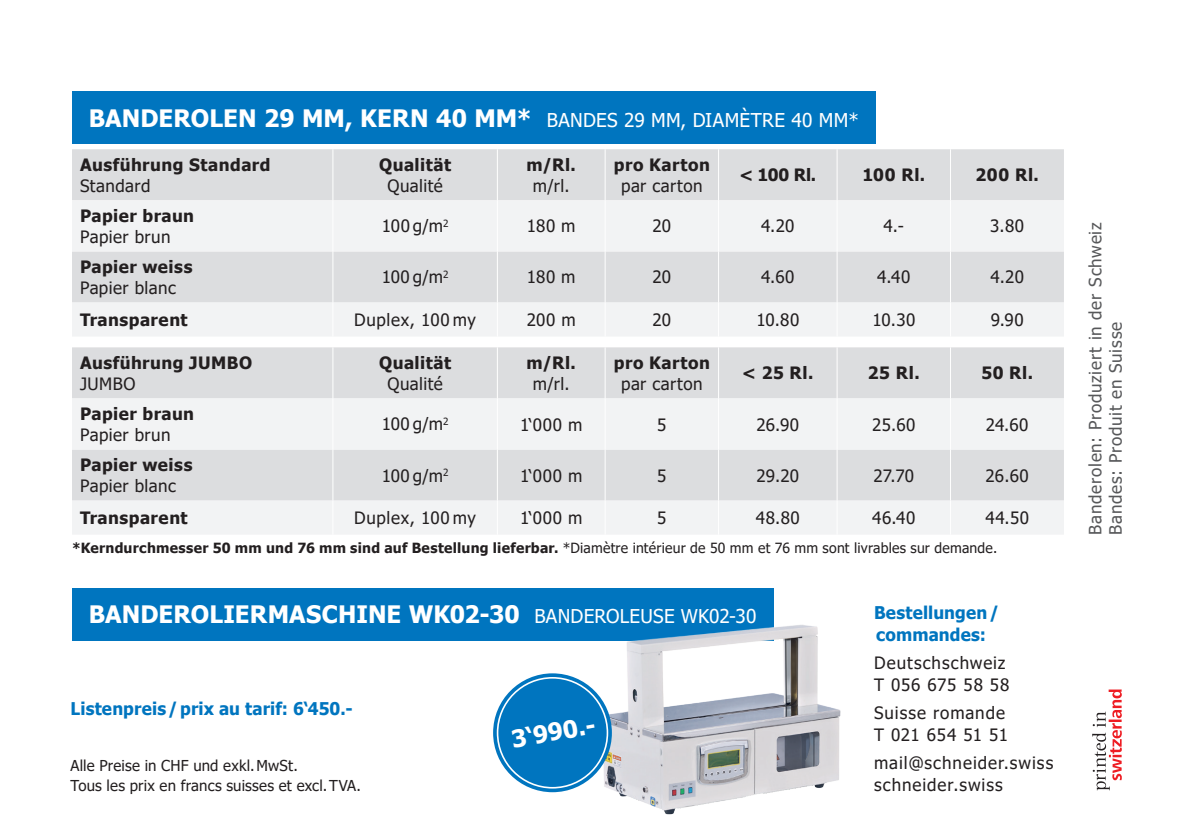
<style>
.page{position:relative;width:1191px;height:840px;background:#fff}
.page>*{position:absolute;margin:0;border:0;box-sizing:border-box;transform-origin:0 0}
.t1{font:700 24px "Tahoma";letter-spacing:.005em;color:#fff}
.t2{font:700 23.8px "Tahoma";color:#fff}
.t3{font:700 17.6px/22px "Tahoma";letter-spacing:.01em;color:#0075bf}
.t4{font:17px "Tahoma";letter-spacing:.03em;color:#231f20}
.t5{font:700 17px "Tahoma";letter-spacing:.03em;color:#231f20}
.t6{font:17px/22px "Tahoma";letter-spacing:.055em;color:#231f20}
.t7{font:17px/20.4px "Tahoma";letter-spacing:.045em;color:#57585a}
.t8{font:15px/20px "Tahoma";letter-spacing:.01em;color:#231f20}
.t9{font:700 14px "Tahoma";letter-spacing:.02em;color:#231f20}
.s1{font-weight:400;font-size:19px}
.s2{font-weight:400}
</style>
<div class="page">
<div style="left:72px;top:149px;width:992px;height:51px;background:#dcdddf"></div>
<svg style="left:72px;top:200px;width:992px;height:136px;fill:#f2f3f4"></svg>
<hr style="left:332px;top:149px;width:1px;height:51px;background:#fff">
<hr style="left:497px;top:149px;width:1px;height:51px;background:#fff">
<hr style="left:604px;top:149px;width:1px;height:51px;background:#fff">
<hr style="left:718px;top:149px;width:1px;height:51px;background:#fff">
<hr style="left:836px;top:149px;width:1px;height:51px;background:#fff">
<hr style="left:950px;top:149px;width:1px;height:51px;background:#fff">
<hr style="left:332px;top:200px;width:1px;height:51px;background:#fff">
<hr style="left:497px;top:200px;width:1px;height:51px;background:#fff">
<hr style="left:604px;top:200px;width:1px;height:51px;background:#fff">
<hr style="left:718px;top:200px;width:1px;height:51px;background:#fff">
<hr style="left:836px;top:200px;width:1px;height:51px;background:#fff">
<hr style="left:950px;top:200px;width:1px;height:51px;background:#fff">
<hr style="left:332px;top:251px;width:1px;height:51px;background:#fff">
<hr style="left:497px;top:251px;width:1px;height:51px;background:#fff">
<hr style="left:604px;top:251px;width:1px;height:51px;background:#fff">
<hr style="left:718px;top:251px;width:1px;height:51px;background:#fff">
<hr style="left:836px;top:251px;width:1px;height:51px;background:#fff">
<hr style="left:950px;top:251px;width:1px;height:51px;background:#fff">
<hr style="left:332px;top:302px;width:1px;height:34px;background:#fff">
<hr style="left:497px;top:302px;width:1px;height:34px;background:#fff">
<hr style="left:604px;top:302px;width:1px;height:34px;background:#fff">
<hr style="left:718px;top:302px;width:1px;height:34px;background:#fff">
<hr style="left:836px;top:302px;width:1px;height:34px;background:#fff">
<hr style="left:950px;top:302px;width:1px;height:34px;background:#fff">
<div style="left:72px;top:347px;width:992px;height:51px;background:#dcdddf"></div>
<svg style="left:72px;top:398px;width:992px;height:136px;fill:#f2f3f4"></svg>
<hr style="left:332px;top:347px;width:1px;height:51px;background:#fff">
<hr style="left:497px;top:347px;width:1px;height:51px;background:#fff">
<hr style="left:604px;top:347px;width:1px;height:51px;background:#fff">
<hr style="left:718px;top:347px;width:1px;height:51px;background:#fff">
<hr style="left:836px;top:347px;width:1px;height:51px;background:#fff">
<hr style="left:950px;top:347px;width:1px;height:51px;background:#fff">
<hr style="left:332px;top:398px;width:1px;height:51px;background:#fff">
<hr style="left:497px;top:398px;width:1px;height:51px;background:#fff">
<hr style="left:604px;top:398px;width:1px;height:51px;background:#fff">
<hr style="left:718px;top:398px;width:1px;height:51px;background:#fff">
<hr style="left:836px;top:398px;width:1px;height:51px;background:#fff">
<hr style="left:950px;top:398px;width:1px;height:51px;background:#fff">
<hr style="left:332px;top:449px;width:1px;height:51px;background:#fff">
<hr style="left:497px;top:449px;width:1px;height:51px;background:#fff">
<hr style="left:604px;top:449px;width:1px;height:51px;background:#fff">
<hr style="left:718px;top:449px;width:1px;height:51px;background:#fff">
<hr style="left:836px;top:449px;width:1px;height:51px;background:#fff">
<hr style="left:950px;top:449px;width:1px;height:51px;background:#fff">
<hr style="left:332px;top:500px;width:1px;height:34px;background:#fff">
<hr style="left:497px;top:500px;width:1px;height:34px;background:#fff">
<hr style="left:604px;top:500px;width:1px;height:34px;background:#fff">
<hr style="left:718px;top:500px;width:1px;height:34px;background:#fff">
<hr style="left:836px;top:500px;width:1px;height:34px;background:#fff">
<hr style="left:950px;top:500px;width:1px;height:34px;background:#fff">
<svg style="left:1092px;top:689px;width:29px;height:101px"></svg>
<div style="left:72px;top:91px;width:803px;height:52px;background:#0075bf"></div>
<div style="left:72px;top:587px;width:701px;height:53px;background:#0075bf"></div>
<img style="left:574px;top:608px;width:267px;height:207px">
<div style="left:493px;top:673px;width:119px;height:118px;background:#0075bf;border-radius:50%"></div>
<div style="left:497px;top:676px;width:111px;height:112px;border:2px solid #fff;border-radius:50%"></div>
<h1 class="t1" style="left:89px;top:101px;width:771px">BANDEROLEN 29 MM, KERN 40 MM* <span class="s1">BANDES 29 MM, DIAMÈTRE 40 MM*</span></h1>
<p class="t5" style="left:80px;top:153px;width:192px">Ausführung Standard</p>
<p class="t4" style="left:80px;top:174px;width:72px">Standard</p>
<p class="t5" style="left:80px;top:204px;width:116px">Papier braun</p>
<p class="t4" style="left:80px;top:225px;width:92px">Papier brun</p>
<p class="t5" style="left:80px;top:255px;width:114px">Papier weiss</p>
<p class="t4" style="left:80px;top:276px;width:97px">Papier blanc</p>
<p class="t5" style="left:379px;top:153px;width:74px">Qualität</p>
<p class="t4" style="left:387px;top:174px;width:57px">Qualité</p>
<p class="t5" style="left:526px;top:153px;width:51px">m/Rl.</p>
<p class="t4" style="left:533px;top:174px;width:38px">m/rl.</p>
<p class="t5" style="left:614px;top:153px;width:98px">pro Karton</p>
<p class="t4" style="left:621px;top:174px;width:83px">par carton</p>
<p class="t5" style="left:739px;top:163px;width:78px">&lt; 100 Rl.</p>
<p class="t5" style="left:862px;top:163px;width:64px">100 Rl.</p>
<p class="t5" style="left:975px;top:163px;width:65px">200 Rl.</p>
<p class="t4" style="left:382px;top:215px;width:68px">100 g/m<sup>2</sup></p>
<p class="t4" style="left:527px;top:215px;width:50px">180 m</p>
<p class="t4" style="left:652px;top:215px;width:20px">20</p>
<p class="t4" style="left:761px;top:215px;width:35px">4.20</p>
<p class="t4" style="left:883px;top:215px;width:22px">4.-</p>
<p class="t4" style="left:990px;top:215px;width:35px">3.80</p>
<p class="t4" style="left:382px;top:266px;width:68px">100 g/m<sup>2</sup></p>
<p class="t4" style="left:527px;top:266px;width:50px">180 m</p>
<p class="t4" style="left:652px;top:266px;width:20px">20</p>
<p class="t4" style="left:761px;top:266px;width:35px">4.60</p>
<p class="t4" style="left:877px;top:266px;width:35px">4.40</p>
<p class="t4" style="left:990px;top:266px;width:35px">4.20</p>
<p class="t5" style="left:80px;top:308px;width:109px">Transparent</p>
<p class="t4" style="left:354px;top:308px;width:123px">Duplex, 100 my</p>
<p class="t4" style="left:527px;top:308px;width:50px">200 m</p>
<p class="t4" style="left:652px;top:308px;width:20px">20</p>
<p class="t4" style="left:756px;top:308px;width:44px">10.80</p>
<p class="t4" style="left:872px;top:308px;width:44px">10.30</p>
<p class="t4" style="left:990px;top:308px;width:35px">9.90</p>
<p class="t5" style="left:80px;top:351px;width:174px">Ausführung JUMBO</p>
<p class="t4" style="left:80px;top:372px;width:57px">JUMBO</p>
<p class="t5" style="left:379px;top:351px;width:74px">Qualität</p>
<p class="t4" style="left:387px;top:372px;width:57px">Qualité</p>
<p class="t5" style="left:526px;top:351px;width:51px">m/Rl.</p>
<p class="t4" style="left:533px;top:372px;width:38px">m/rl.</p>
<p class="t5" style="left:614px;top:351px;width:98px">pro Karton</p>
<p class="t4" style="left:621px;top:372px;width:83px">par carton</p>
<p class="t5" style="left:742px;top:361px;width:73px">&lt; 25 Rl.</p>
<p class="t5" style="left:868px;top:361px;width:53px">25 Rl.</p>
<p class="t5" style="left:981px;top:361px;width:53px">50 Rl.</p>
<p class="t5" style="left:80px;top:402px;width:116px">Papier braun</p>
<p class="t4" style="left:80px;top:423px;width:92px">Papier brun</p>
<p class="t5" style="left:80px;top:453px;width:114px">Papier weiss</p>
<p class="t4" style="left:80px;top:474px;width:97px">Papier blanc</p>
<p class="t4" style="left:382px;top:412px;width:68px">100 g/m<sup>2</sup></p>
<p class="t4" style="left:520px;top:412px;width:64px">1‘000 m</p>
<p class="t4" style="left:657px;top:412px;width:11px">5</p>
<p class="t4" style="left:756px;top:412px;width:44px">26.90</p>
<p class="t4" style="left:872px;top:412px;width:45px">25.60</p>
<p class="t4" style="left:985px;top:412px;width:44px">24.60</p>
<p class="t4" style="left:382px;top:463px;width:68px">100 g/m<sup>2</sup></p>
<p class="t4" style="left:520px;top:463px;width:64px">1‘000 m</p>
<p class="t4" style="left:657px;top:463px;width:11px">5</p>
<p class="t4" style="left:756px;top:463px;width:44px">29.20</p>
<p class="t4" style="left:873px;top:463px;width:42px">27.70</p>
<p class="t4" style="left:985px;top:463px;width:45px">26.60</p>
<p class="t5" style="left:80px;top:505px;width:109px">Transparent</p>
<p class="t4" style="left:354px;top:506px;width:123px">Duplex, 100 my</p>
<p class="t4" style="left:520px;top:506px;width:64px">1‘000 m</p>
<p class="t4" style="left:657px;top:506px;width:11px">5</p>
<p class="t4" style="left:756px;top:506px;width:46px">48.80</p>
<p class="t4" style="left:872px;top:506px;width:45px">46.40</p>
<p class="t4" style="left:985px;top:506px;width:45px">44.50</p>
<p class="t9" style="left:72px;top:538px;width:926px">*Kerndurchmesser 50 mm und 76 mm sind auf Bestellung lieferbar. <span class="s2">*Diamètre intérieur de 50 mm et 76 mm sont livrables sur demande.</span></p>
<h1 class="t1" style="left:89px;top:597px;width:669px">BANDEROLIERMASCHINE WK02-30 <span class="s1">BANDEROLEUSE WK02-30</span></h1>
<p class="t3" style="left:71px;top:698px;width:284px">Listenpreis/prix au tarif: 6‘450.-</p>
<p class="t8" style="left:71px;top:756px;width:292px">Alle Preise in CHF und exkl.MwSt.<br>Tous les prix en francs suisses et excl.TVA.</p>
<h2 class="t2" style="left:509px;top:722px;width:86px;rotate:-10deg">3‘990.-</h2>
<p class="t3" style="left:874px;top:602px;width:127px">Bestellungen/ commandes:</p>
<p class="t6" style="left:874px;top:652px;width:137px">Deutschschweiz<br>T 056 675 58 58</p>
<p class="t6" style="left:874px;top:702px;width:135px">Suisse romande<br>T 021 654 51 51</p>
<p class="t6" style="left:874px;top:752px;width:181px">mail@schneider.swiss schneider.swiss</p>
<p class="t7" style="left:1086px;top:535px;width:314px;rotate:-90deg">Banderolen: Produziert in der Schweiz<br>Bandes: Produit en Suisse</p>
</div>
